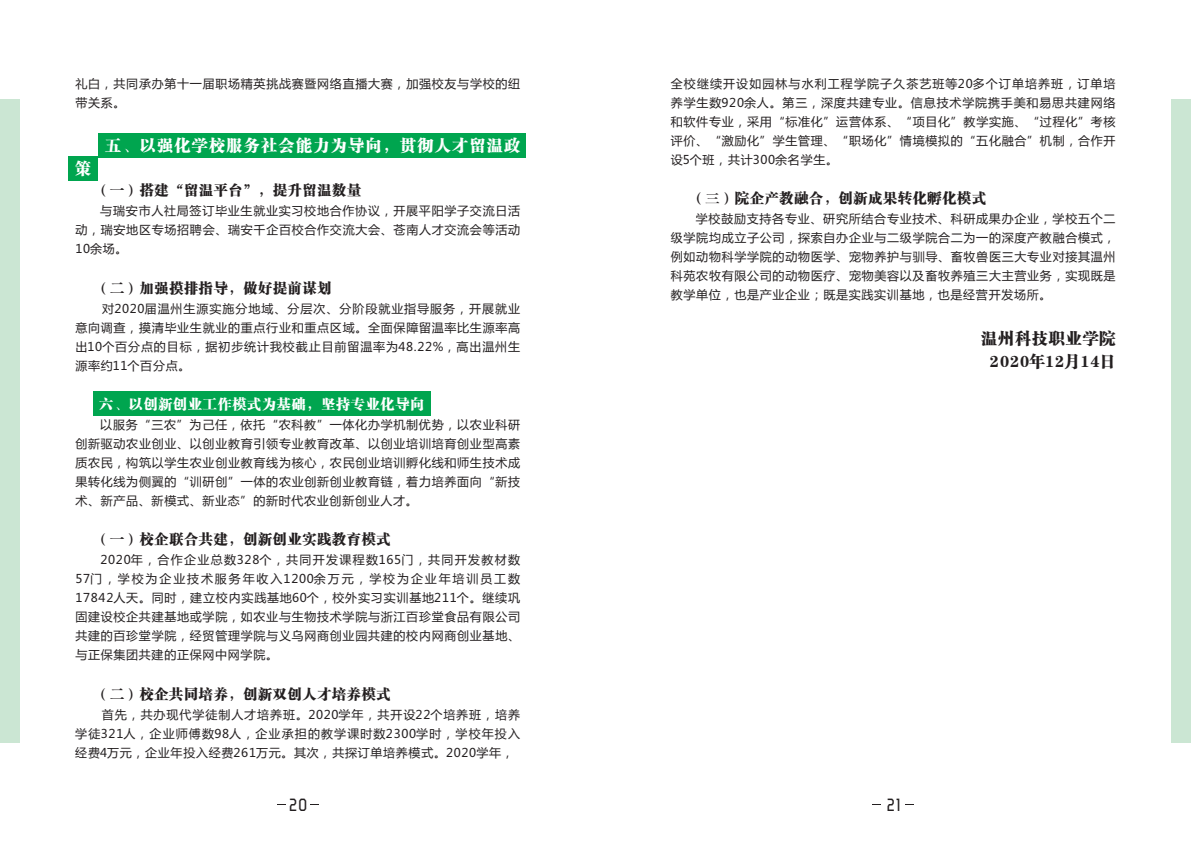
<style>
.page{position:relative;width:1191px;height:842px;background:#fff}
.page>*{position:absolute;margin:0;border:0;box-sizing:border-box;transform-origin:0 0}
.t1{font:condensed 18px "RTWS Shang Go G0 v 1";color:#231f20}
.t2{font:16px "FZCSK GBK1 0";letter-spacing:.085em;color:#fff}
.t3{font:16px/23px "FZCSK GBK1 0";letter-spacing:.055em;color:#231f20;text-align:center}
.t4{font:14px "FZCSK GBK1 0";letter-spacing:.055em;color:#231f20}
.t5{font:14px "FZCSK GBK1 0";letter-spacing:.055em;color:#fff}
.t6{font:12px/19px "Microsoft Ya Hei";letter-spacing:.06em;color:#231f20;text-align:justify}
</style>
<div class="page">
<div style="left:1171px;top:99px;width:20px;height:644px;background:#cbe6d3"></div>
<div style="left:0;top:99px;width:19px;height:644px;background:#cbe6d3"></div>
<div style="left:98px;top:133px;width:428px;height:24px;background:#00a54f"></div>
<div style="left:68px;top:156px;width:30px;height:25px;background:#00a54f"></div>
<div style="left:93px;top:391px;width:337px;height:25px;background:#00a54f"></div>
<p class="t6" style="left:75px;top:75px;width:446px">礼白，共同承办第十一届职场精英挑战赛暨网络直播大赛，加强校友与学校的纽带关系。</p>
<h2 class="t2" style="left:75px;top:160px;width:17px">策</h2>
<h2 class="t2" style="left:105px;top:137px;width:416px">五、以强化学校服务社会能力为导向，贯彻人才留温政</h2>
<p class="t4" style="left:95px;top:182px;width:267px">（一）搭建“留温平台”，提升留温数量</p>
<p class="t6" style="left:75px;top:202px;width:446px;text-indent:25px">与瑞安市人社局签订毕业生就业实习校地合作协议，开展平阳学子交流日活动，瑞安地区专场招聘会、瑞安千企百校合作交流大会、苍南人才交流会等活动10余场。</p>
<p class="t4" style="left:95px;top:280px;width:237px">（二）加强摸排指导，做好提前谋划</p>
<p class="t6" style="left:75px;top:300px;width:446px;text-indent:27px">对2020届温州生源实施分地域、分层次、分阶段就业指导服务，开展就业意向调查，摸清毕业生就业的重点行业和重点区域。全面保障留温率比生源率高出10个百分点的目标，据初步统计我校截止目前留温率为48.22%，高出温州生源率约11个百分点。</p>
<p class="t5" style="left:99px;top:396px;width:326px">六、以创新创业工作模式为基础，坚持专业化导向</p>
<p class="t6" style="left:75px;top:416px;width:446px;text-indent:25px">以服务“三农”为己任，依托“农科教”一体化办学机制优势，以农业科研创新驱动农业创业、以创业教育引领专业教育改革、以创业培训培育创业型高素质农民，构筑以学生农业创业教育线为核心，农民创业培训孵化线和师生技术成果转化线为侧翼的“训研创”一体的农业创新创业教育链，着力培养面向“新技术、新产品、新模式、新业态”的新时代农业创新创业人才。</p>
<p class="t4" style="left:95px;top:531px;width:297px">（一）校企联合共建，创新创业实践教育模式</p>
<p class="t6" style="left:75px;top:551px;width:446px;text-indent:25px">2020年，合作企业总数328个，共同开发课程数165门，共同开发教材数57门，学校为企业技术服务年收入1200余万元，学校为企业年培训员工数17842人天。同时，建立校内实践基地60个，校外实习实训基地211个。继续巩固建设校企共建基地或学院，如农业与生物技术学院与浙江百珍堂食品有限公司共建的百珍堂学院，经贸管理学院与义乌网商创业园共建的校内网商创业基地、与正保集团共建的正保网中网学院。</p>
<p class="t4" style="left:95px;top:686px;width:297px">（二）校企共同培养，创新双创人才培养模式</p>
<p class="t6" style="left:75px;top:706px;width:446px;text-indent:27px">首先，共办现代学徒制人才培养班。2020学年，共开设22个培养班，培养学徒321人，企业师傅数98人，企业承担的教学课时数2300学时，学校年投入经费4万元，企业年投入经费261万元。其次，共探订单培养模式。2020学年，</p>
<p class="t6" style="left:671px;top:75px;width:446px">全校继续开设如园林与水利工程学院子久茶艺班等20多个订单培养班，订单培养学生数920余人。第三，深度共建专业。信息技术学院携手美和易思共建网络和软件专业，采用“标准化”运营体系、“项目化”教学实施、“过程化”考核评价、“激励化”学生管理、“职场化”情境模拟的“五化融合”机制，合作开设5个班，共计300余名学生。</p>
<p class="t4" style="left:691px;top:190px;width:297px">（三）院企产教融合，创新成果转化孵化模式</p>
<p class="t6" style="left:671px;top:210px;width:446px;text-indent:25px">学校鼓励支持各专业、研究所结合专业技术、科研成果办企业，学校五个二级学院均成立子公司，探索自办企业与二级学院合二为一的深度产教融合模式，例如动物科学学院的动物医学、宠物养护与驯导、畜牧兽医三大专业对接其温州科苑农牧有限公司的动物医疗、宠物美容以及畜牧养殖三大主营业务，实现既是教学单位，也是产业企业；既是实践实训基地，也是经营开发场所。</p>
<h2 class="t3" style="left:981px;top:327px;width:136px">温州科技职业学院<br>2020年12月14日</h2>
<h1 class="t1" style="left:289px;top:795px;width:19px">20</h1>
<h1 class="t1" style="left:887px;top:795px;width:15px">21</h1>
</div>
